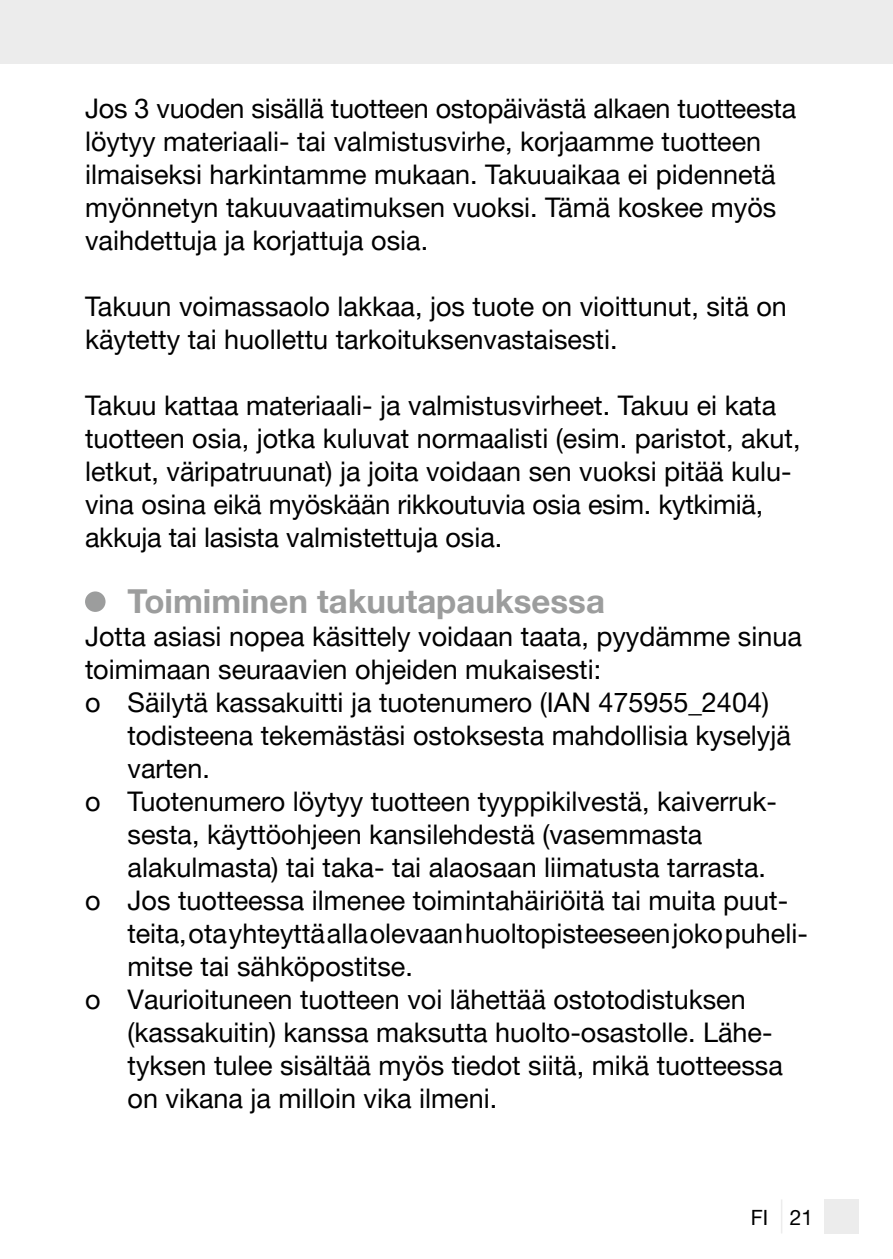
<style>
.page{position:relative;width:893px;height:1259px;background:#fff}
.page>*{position:absolute;margin:0;border:0;box-sizing:border-box;transform-origin:0 0}
.t1{font:700 33px "Helvetica Neue Parkside";color:#9c9d9d}
.t2{font:27px/33px "Helvetica Neue Parkside";color:#000}
.t3{font:21px "Helvetica Neue Parkside";color:#000}
</style>
<div class="page">
<div style="left:0;top:0;width:893px;height:64px;background:#ececec"></div>
<div style="left:825px;top:1199px;width:34px;height:34px;background:#ececec"></div>
<hr style="left:781px;top:1199px;width:1px;height:34px;background:#ececec">
<div style="left:85px;top:591px;width:21px;height:21px;background:#9c9d9d;border-radius:50%"></div>
<p class="t2" style="left:85px;top:92px;width:713px">Jos 3 vuoden sisällä tuotteen ostopäivästä alkaen tuotteesta löytyy materiaali- tai valmistusvirhe, korjaamme tuotteen ilmaiseksi harkintamme mukaan. Takuuaikaa ei pidennetä myönnetyn takuuvaatimuksen vuoksi. Tämä koskee myös vaihdettuja ja korjattuja osia.</p>
<p class="t2" style="left:85px;top:290px;width:703px">Takuun voimassaolo lakkaa, jos tuote on vioittunut, sitä on käytetty tai huollettu tarkoituksenvastaisesti.</p>
<p class="t2" style="left:85px;top:389px;width:717px">Takuu kattaa materiaali- ja valmistusvirheet. Takuu ei kata tuotteen osia, jotka kuluvat normaalisti (esim. paristot, akut, letkut, väripatruunat) ja joita voidaan sen vuoksi pitää kulu&shy;vina osina eikä myöskään rikkoutuvia osia esim. kytkimiä, akkuja tai lasista valmistettuja osia.</p>
<p class="t1" style="left:128px;top:582px;width:479px">Toimiminen takuutapauksessa</p>
<p class="t2" style="left:85px;top:620px;width:718px">Jotta asiasi nopea käsittely voidaan taata, pyydämme sinua toimimaan seuraavien ohjeiden mukaisesti:<br>o Säilytä kassakuitti ja tuotenumero (IAN 475955_2404)</p>
<p class="t2" style="left:128px;top:719px;width:665px">todisteena tekemästäsi ostoksesta mahdollisia kyselyjä</p>
<p class="t2" style="left:128px;top:752px;width:84px">varten.</p>
<p class="t2" style="left:85px;top:785px;width:693px">o Tuotenumero löytyy tuotteen tyyppikilvestä, kaiverruk-</p>
<p class="t2" style="left:128px;top:818px;width:576px">sesta, käyttöohjeen kansilehdestä (vasemmasta</p>
<p class="t2" style="left:128px;top:851px;width:640px">alakulmasta) tai taka- tai alaosaan liimatusta tarrasta.</p>
<p class="t2" style="left:85px;top:884px;width:705px">o Jos tuotteessa ilmenee toimintahäiriöitä tai muita puut-</p>
<p class="t2" style="left:128px;top:917px;width:682px">teita, ota yhteyttä alla olevaan huoltopisteeseen joko puheli-</p>
<p class="t2" style="left:128px;top:950px;width:287px">mitse tai sähköpostitse.</p>
<p class="t2" style="left:85px;top:983px;width:662px">o Vaurioituneen tuotteen voi lähettää ostotodistuksen</p>
<p class="t2" style="left:128px;top:1016px;width:647px">(kassakuitin) kanssa maksutta huolto-osastolle. Lähe-</p>
<p class="t2" style="left:128px;top:1049px;width:657px">tyksen tulee sisältää myös tiedot siitä, mikä tuotteessa</p>
<p class="t2" style="left:128px;top:1082px;width:371px">on vikana ja milloin vika ilmeni.</p>
<p class="t3" style="left:751px;top:1205px;width:64px">FI 21</p>
</div>
